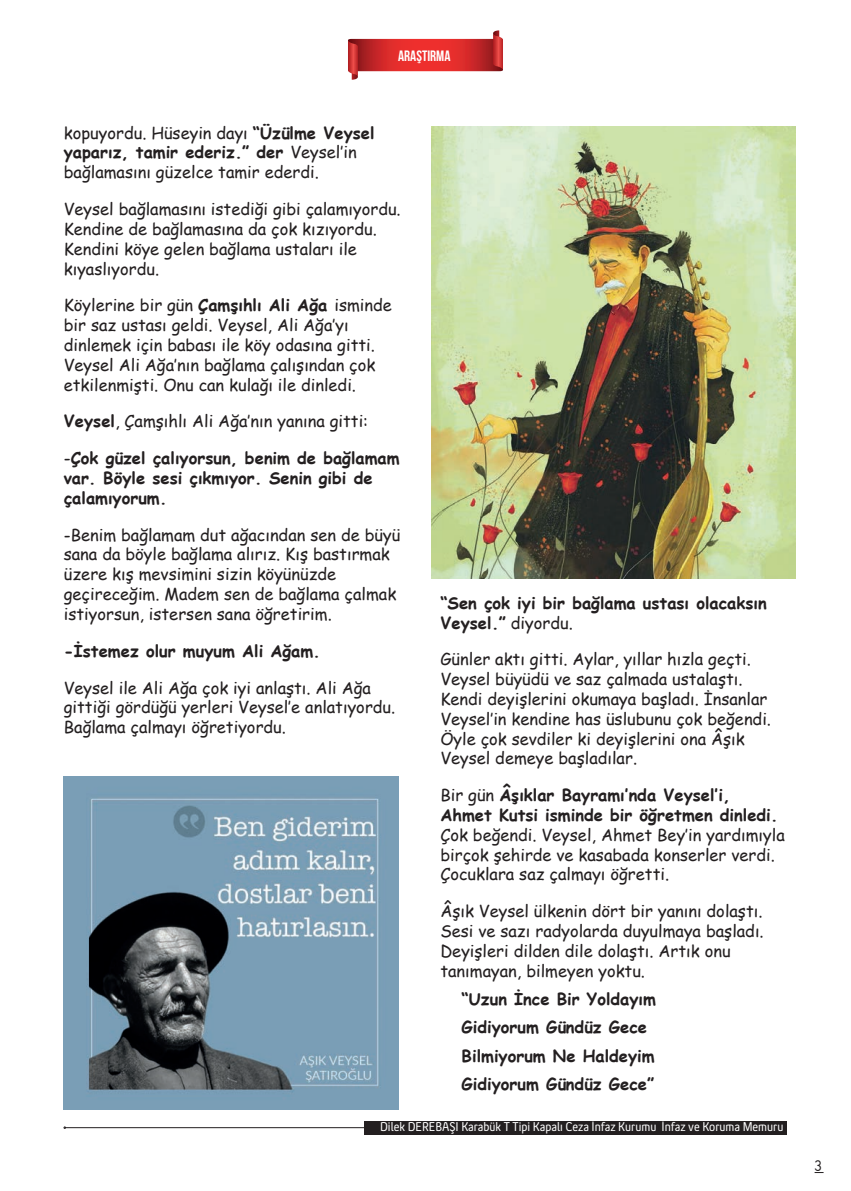
<style>
.page{position:relative;width:851px;height:1191px;background:#fff}
.page>*{position:absolute;margin:0;border:0;box-sizing:border-box;transform-origin:0 0}
.t1{font:16.5px/19.8px "Comic Sans MS";color:#231f20}
.t2{font:700 16.5px/19.8px "Comic Sans MS";color:#231f20}
.t3{font:15px "Bebas Neue";color:#fff}
.t4{font:13.5px "Satura Text Pro";color:#fff}
.t5{font:13.5px "ALFABET98 Normal";color:#231f20}
.s1{font-weight:700}
.s2{font-weight:400}
</style>
<div class="page">
<svg style="left:348px;top:30px;width:155px;height:50px"></svg>
<hr style="left:65px;top:1127px;width:464px;height:1px;background:#231f20">
<div style="left:364px;top:1120px;width:423px;height:14px;background:#231f20"></div>
<img style="left:432px;top:127px;width:363px;height:451px">
<img style="left:64px;top:776px;width:335px;height:333px">
<p class="t3" style="left:398px;top:47px;width:54px">ARAŞTIRMA</p>
<p class="t1" style="left:64px;top:122px;width:312px">kopuyordu. Hüseyin dayı <span class="s1">“Üzülme Veysel yaparız, tamir ederiz.” der</span> Veysel’in bağlamasını güzelce tamir ederdi.</p>
<p class="t1" style="left:64px;top:199px;width:338px">Veysel bağlamasını istediği gibi çalamıyordu.<br>Kendine de bağlamasına da çok kızıyordu.<br>Kendini köye gelen bağlama ustaları ile kıyaslıyordu.</p>
<p class="t1" style="left:64px;top:295px;width:329px">Köylerine bir gün <span class="s1">Çamşıhlı Ali Ağa</span> isminde bir saz ustası geldi. Veysel, Ali Ağa’yı dinlemek için babası ile köy odasına gitti.<br>Veysel Ali Ağa’nın bağlama çalışından çok etkilenmişti. Onu can kulağı ile dinledi.</p>
<p class="t1" style="left:64px;top:411px;width:306px"><span class="s1">Veysel</span>, Çamşıhlı Ali Ağa’nın yanına gitti:</p>
<p class="t2" style="left:64px;top:448px;width:337px"><span class="s2">-</span>Çok güzel çalıyorsun, benim de bağlamam var. Böyle sesi çıkmıyor. Senin gibi de çalamıyorum.</p>
<p class="t1" style="left:64px;top:524px;width:338px">-Benim bağlamam dut ağacından sen de büyü sana da böyle bağlama alırız. Kış bastırmak üzere kış mevsimini sizin köyünüzde geçireceğim. Madem sen de bağlama çalmak istiyorsun, istersen sana öğretirim.</p>
<p class="t2" style="left:64px;top:640px;width:258px">-İstemez olur muyum Ali Ağam.</p>
<p class="t1" style="left:64px;top:677px;width:333px">Veysel ile Ali Ağa çok iyi anlaştı. Ali Ağa gittiği gördüğü yerleri Veysel’e anlatıyordu.<br>Bağlama çalmayı öğretiyordu.</p>
<p class="t2" style="left:440px;top:592px;width:328px">“Sen çok iyi bir bağlama ustası olacaksın<br>Veysel.” <span class="s2">diyordu.</span></p>
<p class="t1" style="left:440px;top:649px;width:332px">Günler aktı gitti. Aylar, yıllar hızla geçti.<br>Veysel büyüdü ve saz çalmada ustalaştı.<br>Kendi deyişlerini okumaya başladı. İnsanlar Veysel’in kendine has üslubunu çok beğendi.<br>Öyle çok sevdiler ki deyişlerini ona Âşık Veysel demeye başladılar.</p>
<p class="t2" style="left:440px;top:784px;width:339px"><span class="s2">Bir gün</span> Âşıklar Bayramı’nda Veysel’i,<br>Ahmet Kutsi isminde bir öğretmen dinledi.</p>
<p class="t1" style="left:440px;top:824px;width:346px">Çok beğendi. Veysel, Ahmet Bey’in yardımıyla birçok şehirde ve kasabada konserler verdi.<br>Çocuklara saz çalmayı öğretti.</p>
<p class="t1" style="left:440px;top:901px;width:325px">Âşık Veysel ülkenin dört bir yanını dolaştı.<br>Sesi ve sazı radyolarda duyulmaya başladı.<br>Deyişleri dilden dile dolaştı. Artık onu tanımayan, bilmeyen yoktu.</p>
<p class="t2" style="left:461px;top:984px;width:196px;line-height:28.3px">“Uzun İnce Bir Yoldayım<br>Gidiyorum Gündüz Gece<br>Bilmiyorum Ne Haldeyim<br>Gidiyorum Gündüz Gece”</p>
<p class="t4" style="left:380px;top:1120px;width:405px">Dilek DEREBAŞI Karabük T Tipi Kapalı Ceza İnfaz Kurumu İnfaz ve Koruma Memuru</p>
<p class="t5" style="left:814px;top:1157px;width:10px">3</p>
</div>
